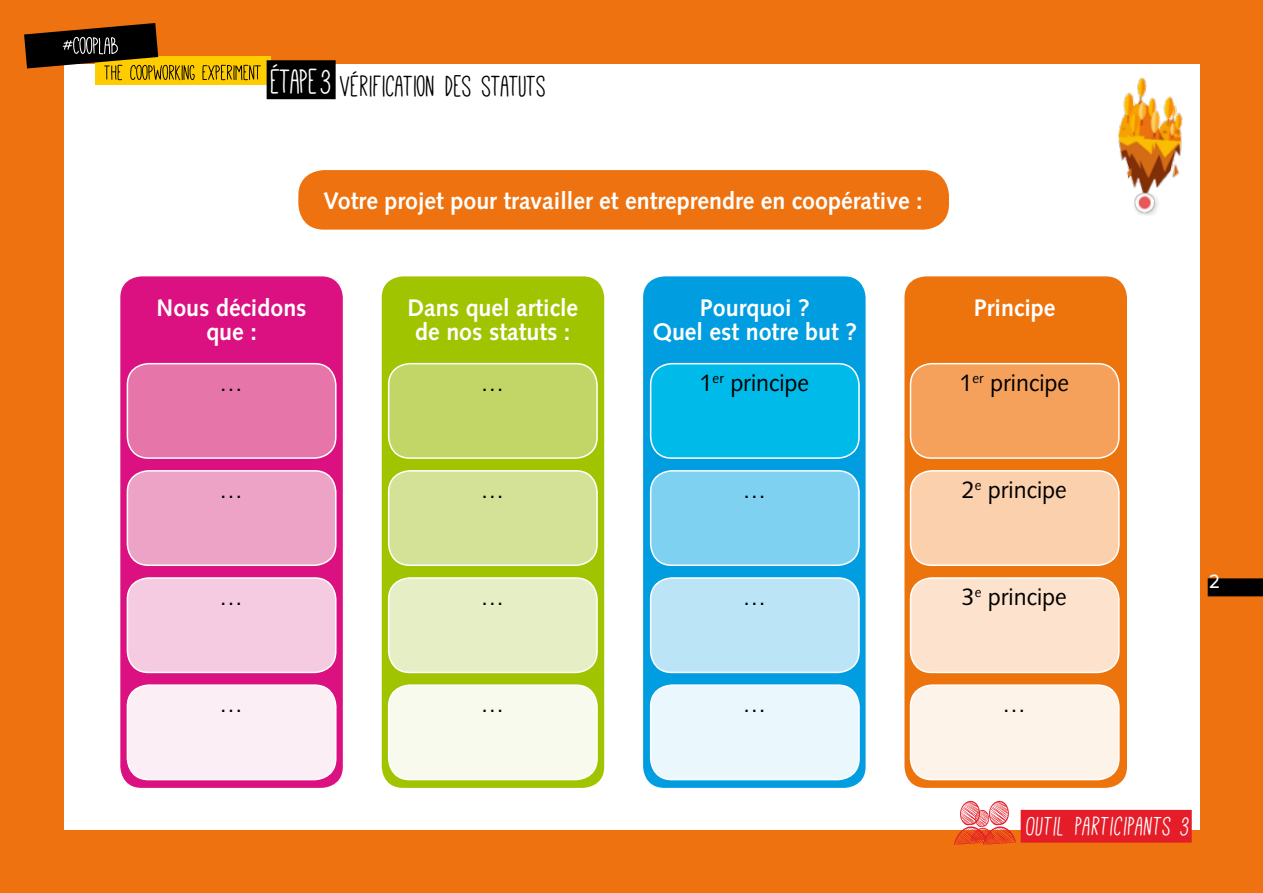
<style>
.page{position:relative;width:1263px;height:893px;background:#ee7210}
.page>*{position:absolute;margin:0;border:0;box-sizing:border-box;transform-origin:0 0}
.t1{font:38.4px "Mathlete Bulky";color:#fff}
.t2{font:33px "Mathlete Bulky";letter-spacing:.01em;color:#000}
.t3{font:29.4px "Mathlete Bulky Slant";letter-spacing:.04em;color:#fff}
.t4{font:700 24px/24px "Syntax LT Std";color:#fff;text-align:center}
.t5{font:24px "Syntax LT Std";color:#000}
.t6{font:22.5px "Courier Prime Code";color:#fff}
</style>
<div class="page">
<div style="left:64px;top:64px;width:1135px;height:765px;background:#fff"></div>
<img style="left:1118px;top:77px;width:65px;height:139px">
<div style="left:95px;top:56px;width:176px;height:28px;background:#fc0"></div>
<svg style="left:24px;top:23px;width:237px;height:58px"></svg>
<div style="left:267px;top:60px;width:69px;height:39px;background:#000"></div>
<div style="left:298px;top:170px;width:651px;height:60px;background:#ee7210;border-radius:26px"></div>
<svg style="left:954px;top:800px;width:62px;height:45px"></svg>
<div style="left:1021px;top:810px;width:171px;height:33px;background:#e41d29"></div>
<div style="left:1208px;top:578px;width:55px;height:18px;background:#000"></div>
<div style="left:904px;top:276px;width:223px;height:512px;background:#ed730c;border-radius:21px"></div>
<div style="left:910px;top:364px;width:209px;height:94px;background:#f5a15b;border-radius:21px"></div>
<div style="left:910px;top:363px;width:210px;height:96px;border:2px solid #fff;border-radius:21px"></div>
<div style="left:910px;top:471px;width:209px;height:94px;background:#fbd0ac;border-radius:21px"></div>
<div style="left:910px;top:470px;width:210px;height:96px;border:2px solid #fff;border-radius:21px"></div>
<div style="left:910px;top:578px;width:209px;height:94px;background:#fde3cd;border-radius:21px"></div>
<div style="left:910px;top:577px;width:210px;height:96px;border:2px solid #fff;border-radius:21px"></div>
<div style="left:910px;top:685px;width:209px;height:95px;background:#fef3e8;border-radius:21px"></div>
<div style="left:910px;top:684px;width:210px;height:96px;border:2px solid #fff;border-radius:21px"></div>
<div style="left:120px;top:276px;width:223px;height:512px;background:#dc1181;border-radius:21px"></div>
<div style="left:127px;top:364px;width:209px;height:94px;background:#e675a9;border-radius:21px"></div>
<div style="left:127px;top:363px;width:209px;height:96px;border:2px solid #fff;border-radius:21px"></div>
<div style="left:127px;top:471px;width:209px;height:94px;background:#eda3c6;border-radius:21px"></div>
<div style="left:127px;top:470px;width:209px;height:96px;border:2px solid #fff;border-radius:21px"></div>
<div style="left:127px;top:578px;width:209px;height:94px;background:#f4cbe0;border-radius:21px"></div>
<div style="left:127px;top:577px;width:209px;height:96px;border:2px solid #fff;border-radius:21px"></div>
<div style="left:127px;top:685px;width:209px;height:95px;background:#fceef5;border-radius:21px"></div>
<div style="left:127px;top:684px;width:209px;height:96px;border:2px solid #fff;border-radius:21px"></div>
<div style="left:382px;top:276px;width:222px;height:512px;background:#a1c400;border-radius:21px"></div>
<div style="left:389px;top:364px;width:208px;height:94px;background:#c1d666;border-radius:21px"></div>
<div style="left:388px;top:363px;width:210px;height:96px;border:2px solid #fff;border-radius:21px"></div>
<div style="left:389px;top:471px;width:208px;height:94px;background:#d4e298;border-radius:21px"></div>
<div style="left:388px;top:470px;width:210px;height:96px;border:2px solid #fff;border-radius:21px"></div>
<div style="left:389px;top:578px;width:208px;height:94px;background:#e5eec5;border-radius:21px"></div>
<div style="left:388px;top:577px;width:210px;height:96px;border:2px solid #fff;border-radius:21px"></div>
<div style="left:389px;top:685px;width:208px;height:95px;background:#f7faec;border-radius:21px"></div>
<div style="left:388px;top:684px;width:210px;height:96px;border:2px solid #fff;border-radius:21px"></div>
<div style="left:643px;top:276px;width:222px;height:512px;background:#009de0;border-radius:21px"></div>
<div style="left:651px;top:364px;width:208px;height:94px;background:#00bbea;border-radius:21px"></div>
<div style="left:650px;top:363px;width:210px;height:96px;border:2px solid #fff;border-radius:21px"></div>
<div style="left:651px;top:471px;width:208px;height:94px;background:#7ed1f1;border-radius:21px"></div>
<div style="left:650px;top:470px;width:210px;height:96px;border:2px solid #fff;border-radius:21px"></div>
<div style="left:651px;top:578px;width:208px;height:94px;background:#bbe4f7;border-radius:21px"></div>
<div style="left:650px;top:577px;width:210px;height:96px;border:2px solid #fff;border-radius:21px"></div>
<div style="left:651px;top:685px;width:208px;height:95px;background:#eaf7fc;border-radius:21px"></div>
<div style="left:650px;top:684px;width:210px;height:96px;border:2px solid #fff;border-radius:21px"></div>
<h1 class="t1" style="left:271px;top:63px;width:62px">ÉTAPE3</h1>
<h2 class="t2" style="left:340px;top:70px;width:207px">VÉRIFICATION DES STATUTS</h2>
<p class="t4" style="left:324px;top:189px;width:600px">Votre projet pour travailler et entreprendre en coopérative :</p>
<p class="t4" style="left:157px;top:296px;width:152px">Nous décidons que :</p>
<p class="t5" style="left:219px;top:368px;width:25px">…</p>
<p class="t4" style="left:407px;top:296px;width:172px">Dans quel article de nos statuts :</p>
<p class="t5" style="left:481px;top:368px;width:25px">…</p>
<p class="t4" style="left:653px;top:296px;width:206px">Pourquoi ?<br>Quel est notre but ?</p>
<p class="t5" style="left:700px;top:368px;width:111px">1<sup>er</sup> principe</p>
<p class="t5" style="left:219px;top:476px;width:25px">…</p>
<p class="t5" style="left:481px;top:476px;width:25px">…</p>
<p class="t5" style="left:743px;top:476px;width:25px">…</p>
<p class="t5" style="left:219px;top:583px;width:25px">…</p>
<p class="t5" style="left:219px;top:690px;width:25px">…</p>
<p class="t5" style="left:481px;top:583px;width:25px">…</p>
<p class="t5" style="left:481px;top:690px;width:25px">…</p>
<p class="t5" style="left:743px;top:583px;width:25px">…</p>
<p class="t5" style="left:743px;top:690px;width:25px">…</p>
<p class="t4" style="left:974px;top:296px;width:83px">Principe</p>
<p class="t5" style="left:959px;top:368px;width:111px">1<sup>er</sup> principe</p>
<p class="t5" style="left:962px;top:476px;width:107px">2<sup>e</sup> principe</p>
<p class="t5" style="left:962px;top:583px;width:107px">3<sup>e</sup> principe</p>
<p class="t5" style="left:1003px;top:690px;width:25px">…</p>
<p class="t6" style="left:1208px;top:568px;width:15px">2</p>
<p class="t3" style="left:1027px;top:812px;width:164px">OUTIL PARTICIPANTS 3</p>
</div>
